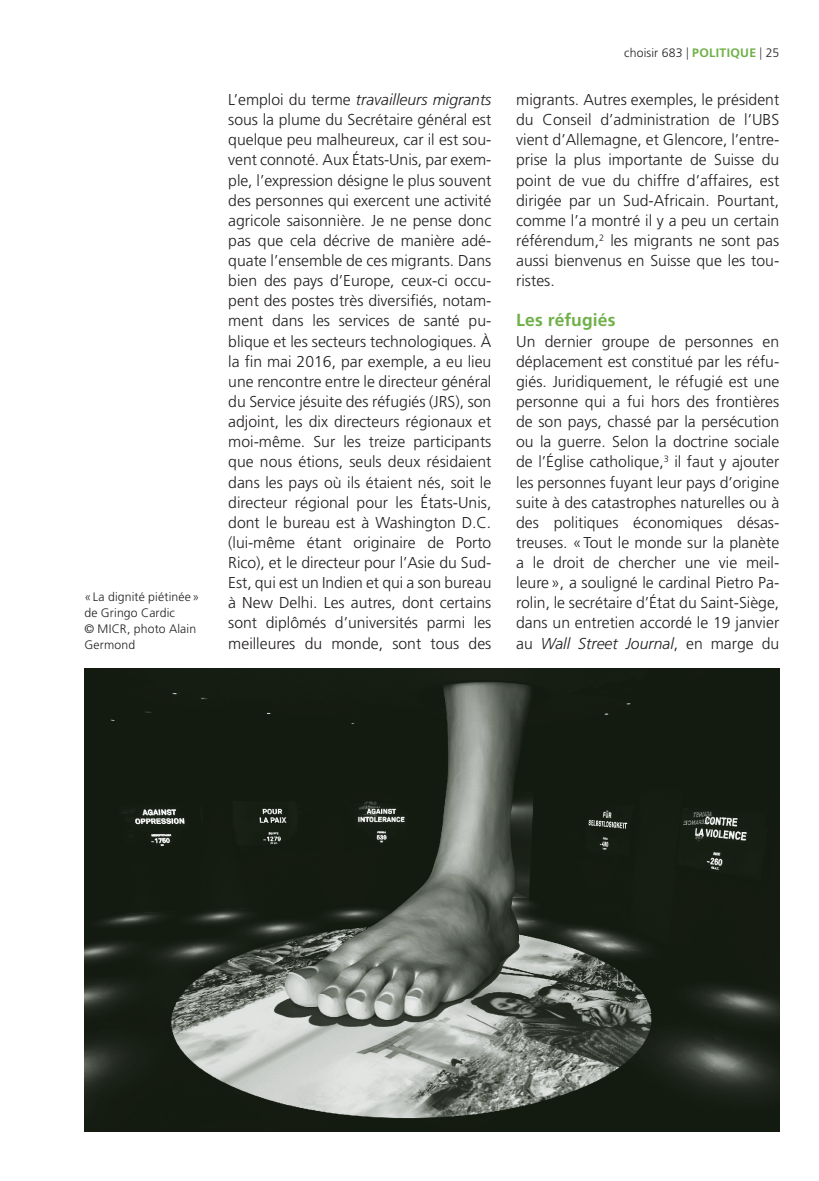
<style>
.page{position:relative;width:819px;height:1181px;background:#fff}
.page>*{position:absolute;margin:0;border:0;box-sizing:border-box;transform-origin:0 0}
.sous-titre{font:700 17.5px "Frutiger";letter-spacing:.01em;color:#6fb048}
.texte_de_base{font:300 15.75px/20.1px "Frutiger";color:#231f20;text-align:justify}
.légende{font:300 12.25px/15.8px "Frutiger";letter-spacing:.01em;color:#231f20}
.s1{font-family:"Helvetica Neue"}
.s2{font-weight:700;color:#6fb048}
.s3{font-style:italic}
</style>
<div class="page">
<img style="left:84px;top:669px;width:695px;height:462px">
<p class="légende" style="left:84px;top:589px;width:116px">«La dignité piétinée» de Gringo Cardic</p>
<p class="légende" style="left:84px;top:621px;width:113px">© MICR, photo Alain<br>Germond</p>
<p class="légende" style="left:624px;top:44px;width:156px">choisir 683 <span class="s1">|</span> <span class="s2">POLITIQUE</span> <span class="s1">|</span> 25</p>
<p class="texte_de_base" style="left:228px;top:89px;width:264px">L’emploi du terme <span class="s3">travailleurs migrants </span>sous la plume du Secrétaire général est quelque peu malheureux, car il est sou&shy;vent connoté. Aux États-Unis, par exem&shy;ple, l’expression désigne le plus souvent des personnes qui exercent une activité agricole saisonnière. Je ne pense donc pas que cela décrive de manière adé&shy;quate l’ensemble de ces migrants. Dans bien des pays d’Europe, ceux-ci occu&shy;pent des postes très diversifiés, notam&shy;ment dans les services de santé pu&shy;blique et les secteurs technologiques. À la fin mai 2016, par exemple, a eu lieu une rencontre entre le directeur général du Service jésuite des réfugiés (JRS), son adjoint, les dix directeurs régionaux et moi-même. Sur les treize participants que nous étions, seuls deux résidaient dans les pays où ils étaient nés, soit le directeur régional pour les États-Unis, dont le bureau est à Washington D.C. (lui-même étant originaire de Porto Rico), et le directeur pour l’Asie du Sud-Est, qui est un Indien et qui a son bureau à New Delhi. Les autres, dont certains sont diplômés d’universités parmi les meilleures du monde, sont tous des</p>
<p class="texte_de_base" style="left:516px;top:89px;width:264px">migrants. Autres exemples, le président du Conseil d’administration de l’UBS vient d’Allemagne, et Glencore, l’entre&shy;prise la plus importante de Suisse du point de vue du chiffre d’affaires, est dirigée par un Sud-Africain. Pourtant, comme l’a montré il y a peu un certain référendum,<sup>2</sup> les migrants ne sont pas aussi bienvenus en Suisse que les tou&shy;ristes.</p>
<p class="sous-titre" style="left:516px;top:310px;width:101px">Les réfugiés</p>
<p class="texte_de_base" style="left:516px;top:331px;width:264px">Un dernier groupe de personnes en déplacement est constitué par les réfu&shy;giés. Juridiquement, le réfugié est une personne qui a fui hors des frontières de son pays, chassé par la persécution ou la guerre. Selon la doctrine sociale de l’Église catholique,<sup>3</sup> il faut y ajouter les personnes fuyant leur pays d’origine suite à des catastrophes naturelles ou à des politiques économiques désas&shy;treuses. «Tout le monde sur la planète a le droit de chercher une vie meil&shy;leure», a souligné le cardinal Pietro Pa&shy;rolin, le secrétaire d’État du Saint-Siège, dans un entretien accordé le 19 janvier au <span class="s3">Wall Street Journal</span>, en marge du</p>
</div>
